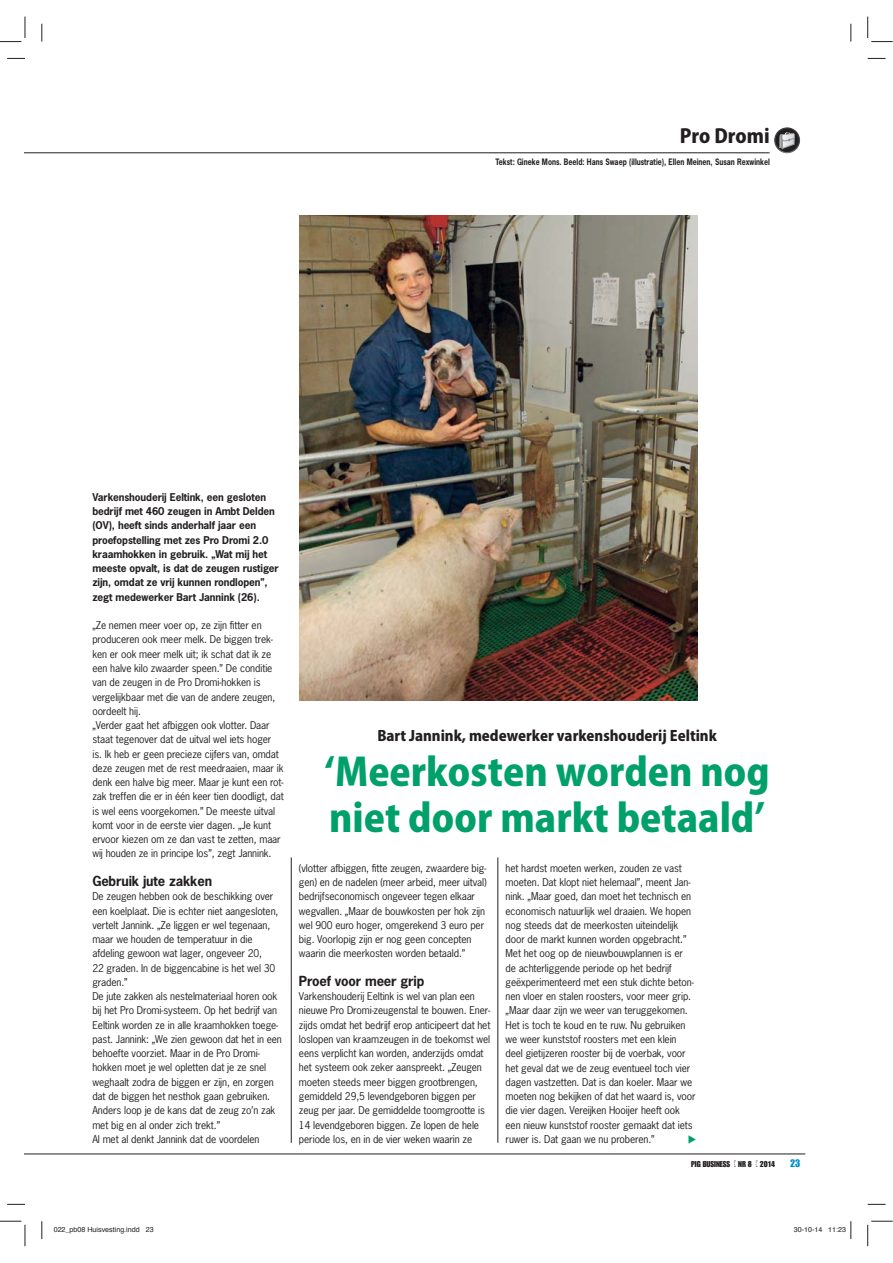
<style>
.page{position:relative;width:893px;height:1263px;background:#fff}
.page>*{position:absolute;margin:0;border:0;box-sizing:border-box;transform-origin:0 0}
.t1{font:38.1px/45.6px "Koz Go Pr 6 N Heavy 90 msp RKSJ H";color:#00a06b}
.t2{font:19.05px "Koz Go Pro Heavy 90 msp RKSJ H";color:#231f20}
.t3{font:14.25px "Koz Go Pro Heavy 90 msp RKSJ H";color:#231f20}
.t4{font:700 13.05px "News Gothic Std";letter-spacing:-.01em;color:#231f20}
.t5{font:10.65px "Impact LT Std";color:#0092cf}
.t6{font:10.05px/14.2px "News Gothic Std";letter-spacing:-.01em;color:#231f20}
.t7{font:700 10.05px/14.2px "News Gothic Std";letter-spacing:-.01em;color:#231f20}
.t8{font:700 8.25px "News Gothic Std";color:#231f20;scale:.85 1}
.t9{font:8.25px "Impact LT Std";color:#231f20}
.t10{font:7.2px "Helvetica";color:#231f20}
</style>
<div class="page">
<hr style="left:25px;top:1154px;width:780px;height:1px;background:#231f20">
<hr style="left:25px;top:153px;width:744px;height:1px;background:#231f20">
<svg style="left:774px;top:127px;width:26px;height:26px"></svg>
<hr style="left:291px;top:857px;width:1px;height:286px;background:#231f20">
<hr style="left:498px;top:857px;width:1px;height:286px;background:#231f20">
<img style="left:299px;top:215px;width:398px;height:485px">
<svg style="left:7px;top:58px;width:18px;height:1px"></svg>
<svg style="left:868px;top:58px;width:17px;height:1px"></svg>
<svg style="left:7px;top:1204px;width:18px;height:1px"></svg>
<svg style="left:868px;top:1204px;width:17px;height:1px"></svg>
<svg style="left:41px;top:24px;width:2px;height:18px"></svg>
<svg style="left:41px;top:1221px;width:2px;height:18px"></svg>
<svg style="left:850px;top:24px;width:1px;height:18px"></svg>
<svg style="left:0;top:17px;width:26px;height:25px"></svg>
<svg style="left:0;top:1221px;width:26px;height:25px"></svg>
<svg style="left:867px;top:17px;width:26px;height:25px"></svg>
<svg style="left:867px;top:1221px;width:26px;height:25px"></svg>
<svg style="left:850px;top:1221px;width:1px;height:18px"></svg>
<h2 class="t2" style="left:680px;top:129px;width:91px">Pro Dromi</h2>
<p class="t8" style="left:495px;top:158px;width:324px">Tekst: Gineke Mons. Beeld: Hans Swaep (illustratie), Ellen Meinen, Susan Rexwinkel</p>
<p class="t7" style="left:92px;top:491px;width:188px">Varkenshouderij Eeltink, een gesloten bedrijf met 460 zeugen in Ambt Delden (OV), heeft sinds anderhalf jaar een proefopstelling met zes Pro Dromi 2.0 kraamhokken in gebruik. „Wat mij het meeste opvalt, is dat de zeugen rustiger zijn, omdat ze vrij kunnen rondlopen”, zegt medewerker Bart Jannink (26).</p>
<p class="t6" style="left:92px;top:619px;width:193px">„Ze nemen meer voer op, ze zijn fitter en produceren ook meer melk. De biggen trek&shy;ken er ook meer melk uit; ik schat dat ik ze een halve kilo zwaarder speen.” De conditie van de zeugen in de Pro Dromi-hokken is vergelijkbaar met die van de andere zeugen, oordeelt hij.<br>„Verder gaat het afbiggen ook vlotter. Daar staat tegenover dat de uitval wel iets hoger<br>is. Ik heb er geen precieze cijfers van, omdat deze zeugen met de rest meedraaien, maar ik denk een halve big meer. Maar je kunt een rot&shy;zak treffen die er in één keer tien doodligt, dat is wel eens voorgekomen.” De meeste uitval komt voor in de eerste vier dagen. „Je kunt ervoor kiezen om ze dan vast te zetten, maar wij houden ze in principe los”, zegt Jannink.</p>
<p class="t4" style="left:92px;top:876px;width:121px">Gebruik jute zakken</p>
<p class="t6" style="left:92px;top:890px;width:191px">De zeugen hebben ook de beschikking over een koelplaat. Die is echter niet aangesloten, vertelt Jannink. „Ze liggen er wel tegenaan, maar we houden de temperatuur in die afdeling gewoon wat lager, ongeveer 20,<br>22 graden. In de biggencabine is het wel 30 graden.”<br>De jute zakken als nestelmateriaal horen ook bij het Pro Dromi-systeem. Op het bedrijf van Eeltink worden ze in alle kraamhokken toege&shy;past. Jannink: „We zien gewoon dat het in een behoefte voorziet. Maar in de Pro Dromi&shy;hokken moet je wel opletten dat je ze snel weghaalt zodra de biggen er zijn, en zorgen dat de biggen het nesthok gaan gebruiken.<br>Anders loop je de kans dat de zeug zo’n zak met big en al onder zich trekt.”<br>Al met al denkt Jannink dat de voordelen</p>
<h3 class="t3" style="left:377px;top:730px;width:341px">Bart Jannink, medewerker varkenshouderij Eeltink</h3>
<h1 class="t1" style="left:324px;top:754px;width:447px">ʻMeerkosten worden nog niet door markt betaaldʼ</h1>
<p class="t6" style="left:299px;top:862px;width:189px">(vlotter afbiggen, fitte zeugen, zwaardere big&shy;gen) en de nadelen (meer arbeid, meer uitval) bedrijfseconomisch ongeveer tegen elkaar wegvallen. „Maar de bouwkosten per hok zijn wel 900 euro hoger, omgerekend 3 euro per big. Voorlopig zijn er nog geen concepten waarin die meerkosten worden betaald.”</p>
<p class="t4" style="left:299px;top:976px;width:127px">Proef voor meer grip</p>
<p class="t6" style="left:299px;top:990px;width:193px">Varkenshouderij Eeltink is wel van plan een nieuwe Pro Dromi-zeugenstal te bouwen. Ener&shy;zijds omdat het bedrijf erop anticipeert dat het loslopen van kraamzeugen in de toekomst wel eens verplicht kan worden, anderzijds omdat het systeem ook zeker aanspreekt. „Zeugen moeten steeds meer biggen grootbrengen, gemiddeld 29,5 levendgeboren biggen per zeug per jaar. De gemiddelde toomgrootte is 14 levendgeboren biggen. Ze lopen de hele periode los, en in de vier weken waarin ze</p>
<p class="t6" style="left:505px;top:862px;width:191px">het hardst moeten werken, zouden ze vast moeten. Dat klopt niet helemaal”, meent Jan&shy;nink. „Maar goed, dan moet het technisch en economisch natuurlijk wel draaien. We hopen nog steeds dat de meerkosten uiteindelijk door de markt kunnen worden opgebracht.” Met het oog op de nieuwbouwplannen is er de achterliggende periode op het bedrijf geëxperimenteerd met een stuk dichte beton&shy;nen vloer en stalen roosters, voor meer grip. „Maar daar zijn we weer van teruggekomen.<br>Het is toch te koud en te ruw. Nu gebruiken we weer kunststof roosters met een klein deel gietijzeren rooster bij de voerbak, voor het geval dat we de zeug eventueel toch vier dagen vastzetten. Dat is dan koeler. Maar we moeten nog bekijken of dat het waard is, voor die vier dagen. Vereijken Hooijer heeft ook een nieuw kunststof rooster gemaakt dat iets ruwer is. Dat gaan we nu proberen.”</p>
<p class="t9" style="left:691px;top:1159px;width:85px">PIG BUSINESS NR 8 2014</p>
<p class="t5" style="left:790px;top:1157px;width:12px">23</p>
<p class="t10" style="left:54px;top:1226px;width:101px">022_pb08 Huisvesting.indd 23</p>
<p class="t10" style="left:794px;top:1226px;width:54px">30-10-14 11:23</p>
</div>
